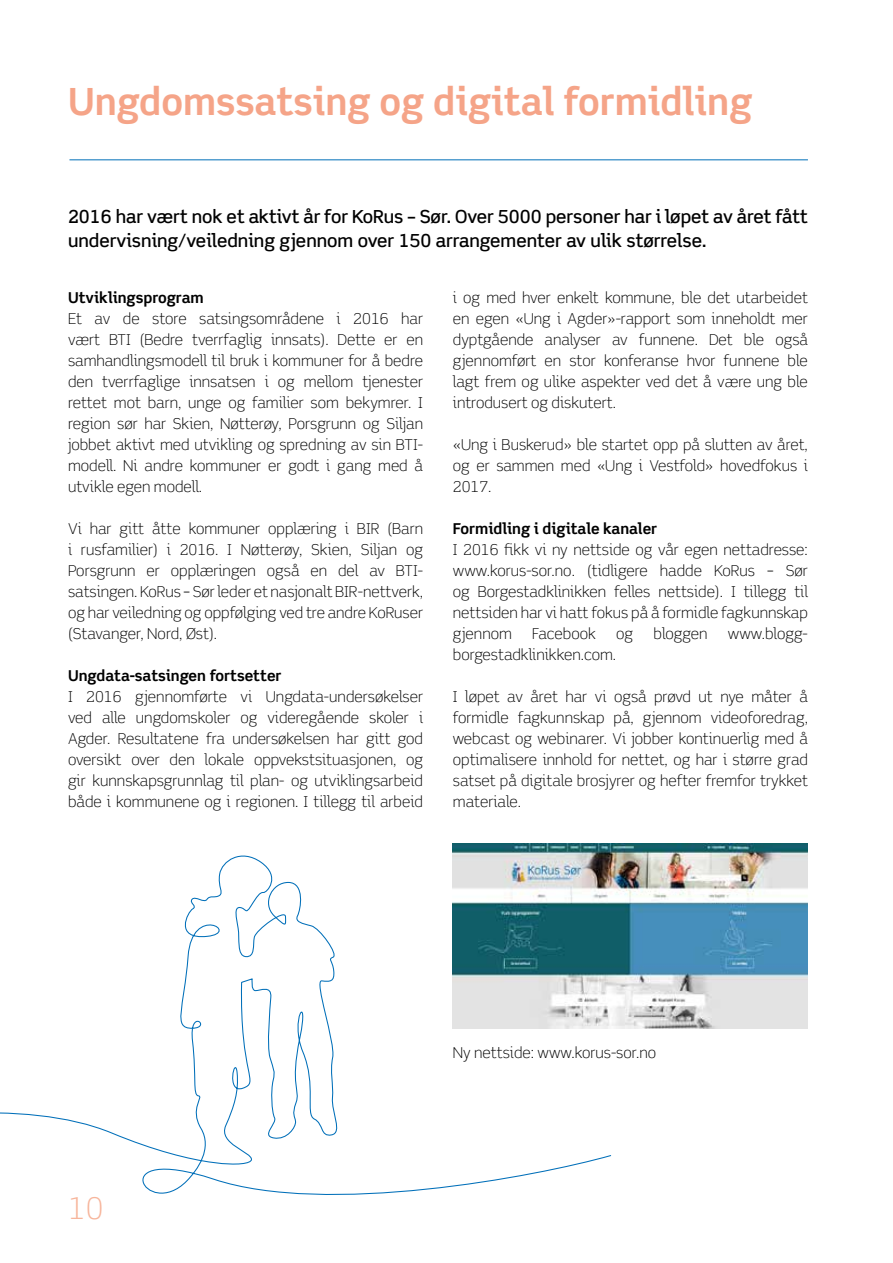
<style>
.page{position:relative;width:893px;height:1263px;background:#fff}
.page>*{position:absolute;margin:0;border:0;box-sizing:border-box;transform-origin:0 0}
.t1{font:700 37.5px "Scene Alt";color:#f5a488}
.t2{font:300 30px "Scene Alt";color:#f7b59b}
.t3{font:500 18px/24px "Scene Alt";color:#000}
.t4{font:300 15px/21px "Scene Alt";color:#000;text-align:justify}
.t5{font:700 15px "Scene Alt";color:#000}
</style>
<div class="page">
<hr style="left:69px;top:159px;width:739px;height:1px;background:#006fb9">
<img style="left:453px;top:843px;width:355px;height:185px">
<svg style="left:0;top:846px;width:612px;height:349px"></svg>
<h1 class="t1" style="left:68px;top:78px;width:686px">Ungdomssatsing og digital formidling</h1>
<p class="t3" style="left:68px;top:204px;width:741px">2016 har vært nok et aktivt år for KoRus – Sør. Over 5000 personer har i løpet av året fått undervisning/veiledning gjennom over 150 arrangementer av ulik størrelse.</p>
<p class="t5" style="left:68px;top:289px;width:137px">Utviklingsprogram</p>
<p class="t4" style="left:68px;top:309px;width:357px">Et av de store satsingsområdene i 2016 har vært BTI (Bedre tverrfaglig innsats). Dette er en samhandlingsmodell til bruk i kommuner for å bedre den tverrfaglige innsatsen i og mellom tjenester rettet mot barn, unge og familier som bekymrer. I region sør har Skien, Nøtterøy, Porsgrunn og Siljan jobbet aktivt med utvikling og spredning av sin BTI&shy;modell. Ni andre kommuner er godt i gang med å utvikle egen modell.</p>
<p class="t4" style="left:68px;top:519px;width:357px">Vi har gitt åtte kommuner opplæring i BIR (Barn i rusfamilier) i 2016. I Nøtterøy, Skien, Siljan og Porsgrunn er opplæringen også en del av BTI&shy;satsingen. KoRus – Sør leder et nasjonalt BIR-nettverk, og har veiledning og oppfølging ved tre andre KoRuser (Stavanger, Nord, Øst).</p>
<p class="t5" style="left:68px;top:667px;width:215px">Ungdata-satsingen fortsetter</p>
<p class="t4" style="left:68px;top:687px;width:357px">I 2016 gjennomførte vi Ungdata-undersøkelser ved alle ungdomskoler og videregående skoler i Agder. Resultatene fra undersøkelsen har gitt god oversikt over den lokale oppvekstsituasjonen, og gir kunnskapsgrunnlag til plan- og utviklingsarbeid både i kommunene og i regionen. I tillegg til arbeid</p>
<p class="t4" style="left:453px;top:287px;width:357px">i og med hver enkelt kommune, ble det utarbeidet en egen «Ung i Agder»-rapport som inneholdt mer dyptgående analyser av funnene. Det ble også gjennomført en stor konferanse hvor funnene ble lagt frem og ulike aspekter ved det å være ung ble introdusert og diskutert.</p>
<p class="t4" style="left:453px;top:434px;width:357px">«Ung i Buskerud» ble startet opp på slutten av året, og er sammen med «Ung i Vestfold» hovedfokus i 2017.</p>
<p class="t5" style="left:453px;top:519px;width:206px">Formidling i digitale kanaler</p>
<p class="t4" style="left:453px;top:539px;width:357px">I 2016 fikk vi ny nettside og vår egen nettadresse: www.korus-sor.no. (tidligere hadde KoRus – Sør og Borgestadklinikken felles nettside). I tillegg til nettsiden har vi hatt fokus på å formidle fagkunnskap gjennom</p>
<p class="t4" style="left:532px;top:623px;width:65px">Facebook</p>
<p class="t4" style="left:616px;top:623px;width:18px">og</p>
<p class="t4" style="left:653px;top:623px;width:55px">bloggen</p>
<p class="t4" style="left:728px;top:623px;width:82px">www.blogg-</p>
<p class="t4" style="left:453px;top:644px;width:165px">borgestadklinikken.com.</p>
<p class="t4" style="left:453px;top:686px;width:357px">I løpet av året har vi også prøvd ut nye måter å formidle fagkunnskap på, gjennom videoforedrag, webcast og webinarer. Vi jobber kontinuerlig med å optimalisere innhold for nettet, og har i større grad satset på digitale brosjyrer og hefter fremfor trykket materiale.</p>
<h2 class="t2" style="left:68px;top:1190px;width:37px">10</h2>
<p class="t4" style="left:453px;top:1042px;width:205px">Ny nettside: www.korus-sor.no</p>
</div>
